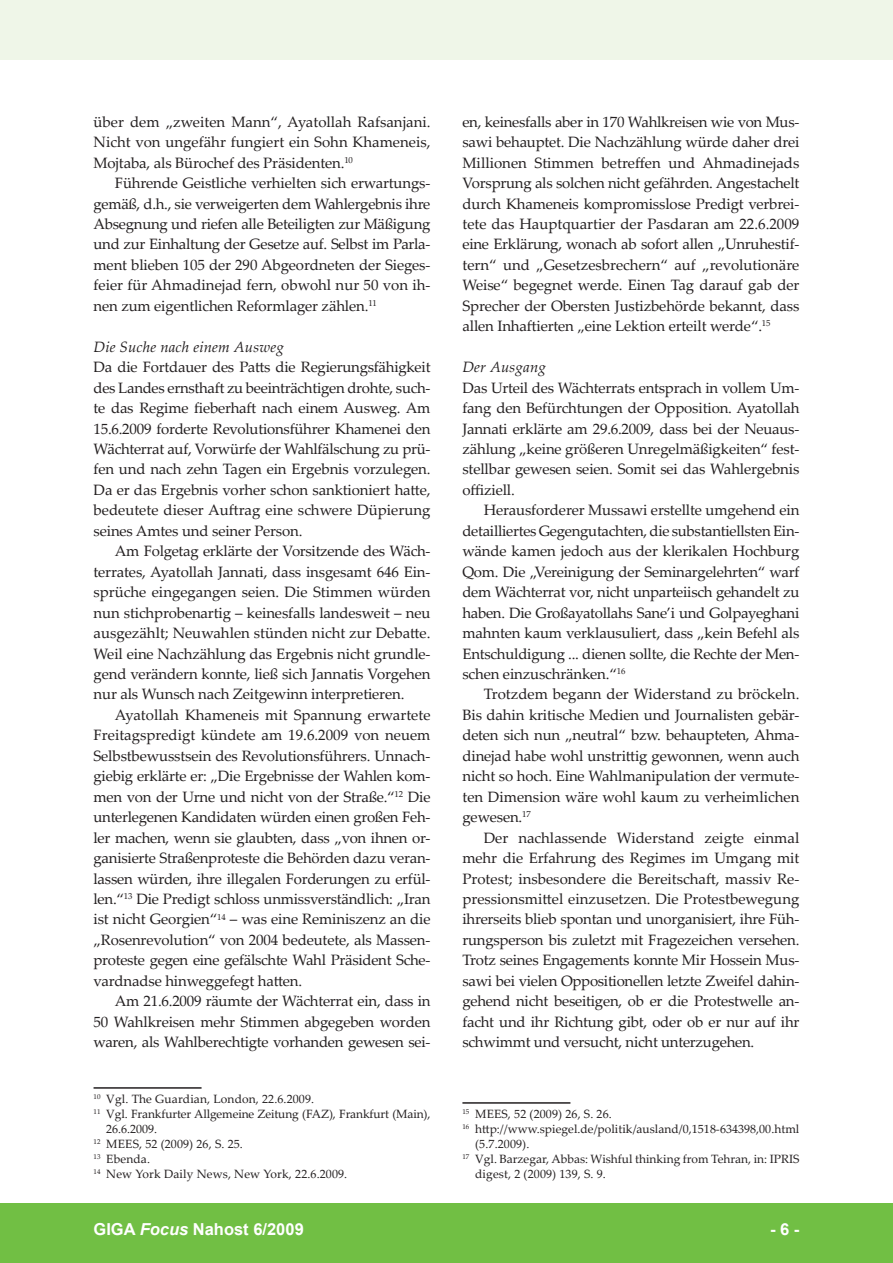
<style>
.page{position:relative;width:893px;height:1263px;background:#fff}
.page>*{position:absolute;margin:0;border:0;box-sizing:border-box;transform-origin:0 0}
.t1{font:700 16.5px "Arial";color:#fff}
.foc__text_fliesstext{font:15px/20.4px "Palatino Linotype";letter-spacing:-.01em;color:#231f20;text-align:justify}
.foc__text_1__absatz{font:15px/20.4px "Palatino Linotype";letter-spacing:-.01em;color:#231f20;text-align:justify}
.foc__text_fussnoten{font:15px/20.4px "Palatino Linotype";letter-spacing:-.01em;color:#231f20;text-align:justify}
.foc__text_ueberschri{font:italic 15px "Palatino Linotype";letter-spacing:.01em;color:#231f20}
.foc__text_fussnoten-2{font:12px/15px "Palatino Linotype";letter-spacing:.005em;color:#231f20}
.s1{font-style:italic}
</style>
<div class="page">
<div style="left:0;top:1203px;width:893px;height:60px;background:#71bf44"></div>
<div style="left:0;top:0;width:893px;height:60px;background:#eff6e8"></div>
<hr style="left:94px;top:1087px;width:108px;height:2px;background:#231f20">
<hr style="left:462px;top:1102px;width:108px;height:2px;background:#231f20">
<p class="foc__text_fliesstext" style="left:94px;top:111px;width:338px">über dem „zweiten Mann“, Ayatollah Rafsanjani.<br>Nicht von ungefähr fungiert ein Sohn Khameneis, Mojtaba, als Bürochef des Präsidenten.<sup>10</sup></p>
<p class="foc__text_fliesstext" style="left:94px;top:172px;width:338px;text-indent:21px">Führende Geistliche verhielten sich erwartungs&shy;gemäß, d.h., sie verweigerten dem Wahlergebnis ihre Absegnung und riefen alle Beteiligten zur Mäßigung und zur Einhaltung der Gesetze auf. Selbst im Parla&shy;ment blieben 105 der 290 Abgeordneten der Sieges&shy;feier für Ahmadinejad fern, obwohl nur 50 von ih&shy;nen zum eigentlichen Reformlager zählen.<sup>11</sup></p>
<p class="foc__text_ueberschri" style="left:94px;top:336px;width:192px">Die Suche nach einem Ausweg</p>
<p class="foc__text_1__absatz" style="left:94px;top:356px;width:339px">Da die Fortdauer des Patts die Regierungsfähigkeit des Landes ernsthaft zu beeinträchtigen drohte, such&shy;te das Regime fieberhaft nach einem Ausweg. Am 15.6.2009 forderte Revolutionsführer Khamenei den Wächterrat auf, Vorwürfe der Wahlfälschung zu prü&shy;fen und nach zehn Tagen ein Ergebnis vorzulegen.<br>Da er das Ergebnis vorher schon sanktioniert hatte, bedeutete dieser Auftrag eine schwere Düpierung seines Amtes und seiner Person.</p>
<p class="foc__text_fliesstext" style="left:94px;top:540px;width:338px;text-indent:21px">Am Folgetag erklärte der Vorsitzende des Wäch&shy;terrates, Ayatollah Jannati, dass insgesamt 646 Ein&shy;sprüche eingegangen seien. Die Stimmen würden nun stichprobenartig – keinesfalls landesweit – neu ausgezählt; Neuwahlen stünden nicht zur Debatte.<br>Weil eine Nachzählung das Ergebnis nicht grundle&shy;gend verändern konnte, ließ sich Jannatis Vorgehen nur als Wunsch nach Zeitgewinn interpretieren.</p>
<p class="foc__text_fliesstext" style="left:94px;top:704px;width:339px;text-indent:21px">Ayatollah Khameneis mit Spannung erwartete Freitagspredigt kündete am 19.6.2009 von neuem Selbstbewusstsein des Revolutionsführers. Unnach&shy;giebig erklärte er: „Die Ergebnisse der Wahlen kom&shy;men von der Urne und nicht von der Straße.“<sup>12</sup> Die unterlegenen Kandidaten würden einen großen Feh&shy;ler machen, wenn sie glaubten, dass „von ihnen or&shy;ganisierte Straßenproteste die Behörden dazu veran&shy;lassen würden, ihre illegalen Forderungen zu erfül&shy;len.“<sup>13</sup> Die Predigt schloss unmissverständlich: „Iran ist nicht Georgien“<sup>14</sup> – was eine Reminiszenz an die „Rosenrevolution“ von 2004 bedeutete, als Massen&shy;proteste gegen eine gefälschte Wahl Präsident Sche&shy;vardnadse hinweggefegt hatten.</p>
<p class="foc__text_fliesstext" style="left:94px;top:990px;width:339px;text-indent:21px">Am 21.6.2009 räumte der Wächterrat ein, dass in 50 Wahlkreisen mehr Stimmen abgegeben worden waren, als Wahlberechtigte vorhanden gewesen sei-</p>
<p class="foc__text_fussnoten-2" style="left:94px;top:1091px;width:222px"><sup>10</sup> Vgl. The Guardian, London, 22.6.2009.</p>
<p class="foc__text_fussnoten-2" style="left:106px;top:1106px;width:326px;text-indent:-13px"><sup>11</sup> Vgl. Frankfurter Allgemeine Zeitung (FAZ), Frankfurt (Main),<br>26.6.2009.</p>
<p class="foc__text_fussnoten-2" style="left:94px;top:1136px;width:151px"><sup>12</sup> MEES, 52 (2009) 26, S. 25.</p>
<p class="foc__text_fussnoten-2" style="left:94px;top:1151px;width:58px"><sup>13</sup> Ebenda.</p>
<p class="foc__text_fussnoten-2" style="left:94px;top:1166px;width:255px"><sup>14</sup> New York Daily News, New York, 22.6.2009.</p>
<p class="foc__text_fussnoten" style="left:462px;top:111px;width:338px">en, keinesfalls aber in 170 Wahlkreisen wie von Mus&shy;sawi behauptet. Die Nachzählung würde daher drei Millionen Stimmen betreffen und Ahmadinejads Vorsprung als solchen nicht gefährden. Angestachelt durch Khameneis kompromisslose Predigt verbrei&shy;tete das Hauptquartier der Pasdaran am 22.6.2009 eine Erklärung, wonach ab sofort allen „Unruhestif&shy;tern“ und „Gesetzesbrechern“ auf „revolutionäre Weise“ begegnet werde. Einen Tag darauf gab der Sprecher der Obersten Justizbehörde bekannt, dass allen Inhaftierten „eine Lektion erteilt werde“.<sup>15</sup></p>
<p class="foc__text_ueberschri" style="left:462px;top:356px;width:85px">Der Ausgang</p>
<p class="foc__text_1__absatz" style="left:462px;top:377px;width:339px">Das Urteil des Wächterrats entsprach in vollem Um&shy;fang den Befürchtungen der Opposition. Ayatollah Jannati erklärte am 29.6.2009, dass bei der Neuaus&shy;zählung „keine größeren Unregelmäßigkeiten“ fest&shy;stellbar gewesen seien. Somit sei das Wahlergebnis offiziell.</p>
<p class="foc__text_fliesstext" style="left:462px;top:499px;width:338px;text-indent:21px">Herausforderer Mussawi erstellte umgehend ein detailliertes Gegengutachten, die substantiellsten Ein&shy;wände kamen jedoch aus der klerikalen Hochburg Qom. Die „Vereinigung der Seminargelehrten“ warf dem Wächterrat vor, nicht unparteiisch gehandelt zu haben. Die Großayatollahs Sane’i und Golpayeghani mahnten kaum verklausuliert, dass „kein Befehl als Entschuldigung ... dienen sollte, die Rechte der Men&shy;schen einzuschränken.“<sup>16</sup></p>
<p class="foc__text_fliesstext" style="left:462px;top:684px;width:338px;text-indent:21px">Trotzdem begann der Widerstand zu bröckeln.<br>Bis dahin kritische Medien und Journalisten gebär&shy;deten sich nun „neutral“ bzw. behaupteten, Ahma&shy;dinejad habe wohl unstrittig gewonnen, wenn auch nicht so hoch. Eine Wahlmanipulation der vermute&shy;ten Dimension wäre wohl kaum zu verheimlichen gewesen.<sup>17</sup></p>
<p class="foc__text_fliesstext" style="left:462px;top:827px;width:338px;text-indent:21px">Der nachlassende Widerstand zeigte einmal mehr die Erfahrung des Regimes im Umgang mit Protest; insbesondere die Bereitschaft, massiv Re&shy;pressionsmittel einzusetzen. Die Protestbewegung ihrerseits blieb spontan und unorganisiert, ihre Füh&shy;rungsperson bis zuletzt mit Fragezeichen versehen.<br>Trotz seines Engagements konnte Mir Hossein Mus&shy;sawi bei vielen Oppositionellen letzte Zweifel dahin&shy;gehend nicht beseitigen, ob er die Protestwelle an&shy;facht und ihr Richtung gibt, oder ob er nur auf ihr schwimmt und versucht, nicht unterzugehen.</p>
<p class="foc__text_fussnoten-2" style="left:462px;top:1106px;width:151px"><sup>15</sup> MEES, 52 (2009) 26, S. 26.</p>
<p class="foc__text_fussnoten-2" style="left:475px;top:1121px;width:326px;text-indent:-13px"><sup>16</sup> http://www.spiegel.de/politik/ausland/0,1518-634398,00.html (5.7.2009).</p>
<p class="foc__text_fussnoten-2" style="left:475px;top:1151px;width:326px;text-indent:-13px"><sup>17</sup> Vgl. Barzegar, Abbas: Wishful thinking from Tehran, in: IPRIS digest, 2 (2009) 139, S. 9.</p>
<p class="t1" style="left:94px;top:1218px;width:212px">GIGA <span class="s1">Focus</span> Nahost 6/2009</p>
<p class="t1" style="left:770px;top:1218px;width:31px">- -</p>
</div>
